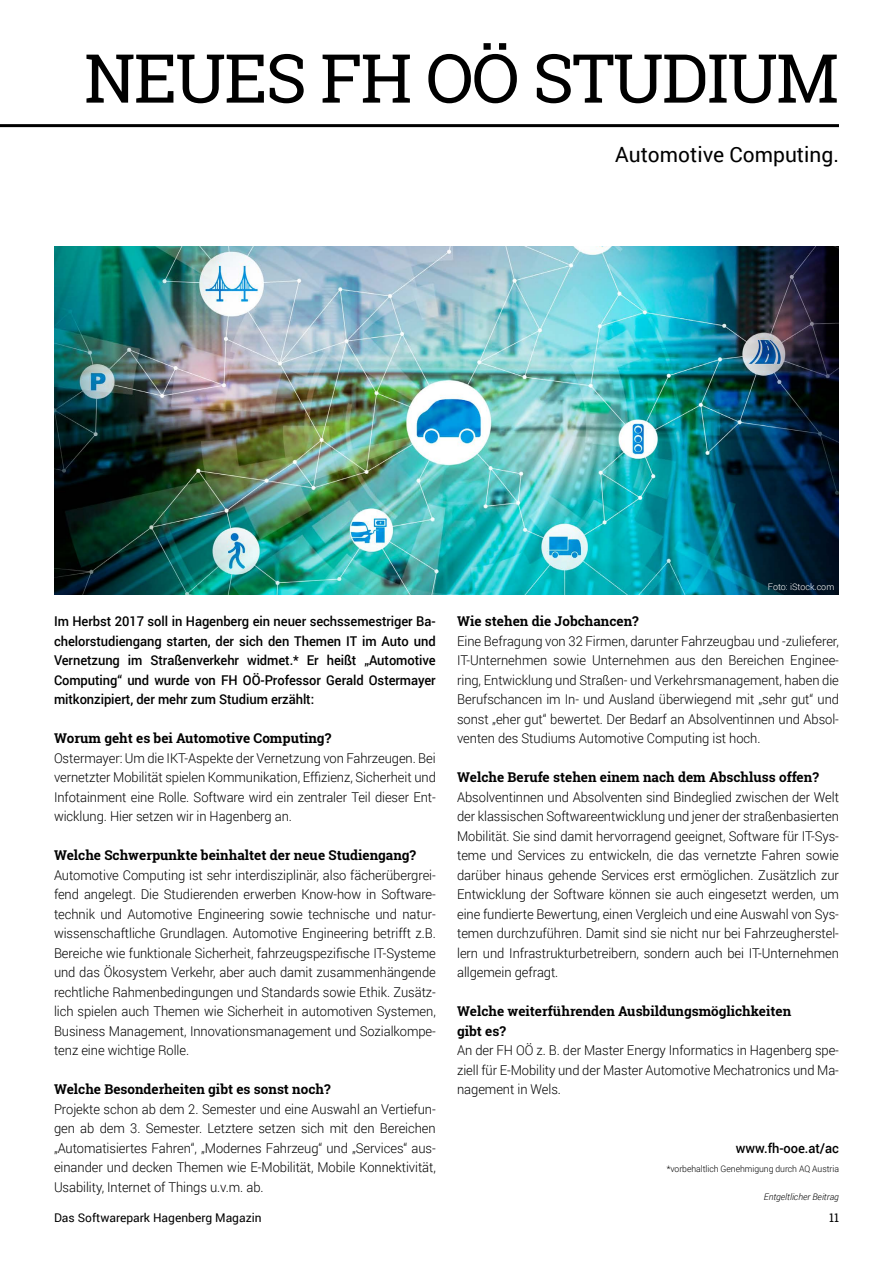
<style>
.page{position:relative;width:893px;height:1263px;background:#fff}
.page>*{position:absolute;margin:0;border:0;box-sizing:border-box;transform-origin:0 0}
.t1{font:67.5px "Roboto Slab";letter-spacing:-.025em;color:#000}
.t2{font:21px "Roboto";color:#000}
.t3{font:300 13.5px/19.5px "Roboto";letter-spacing:-.005em;color:#000;text-align:justify;scale:.96 1}
.t4{font:500 13.5px/19.5px "Roboto";letter-spacing:-.005em;color:#000;text-align:justify;scale:.96 1}
.t5{font:700 13.5px/19.5px "Roboto Slab";color:#000}
.t6{font:12px "Roboto";color:#000}
.t7{font:12px "Roboto Slab";color:#000}
.t8{font:300 9px "Roboto";letter-spacing:-.005em;color:#000;scale:.96 1}
.t9{font:italic 300 9px "Roboto";color:#000}
.t10{font:300 9px "Roboto";color:#fff}
</style>
<div class="page">
<hr style="left:0;top:124px;width:839px;height:3px;background:#000">
<img style="left:54px;top:247px;width:785px;height:347px">
<h1 class="t1" style="left:84px;top:32px;width:756px">NEUES FH OÖ STUDIUM</h1>
<h2 class="t2" style="left:615px;top:139px;width:225px">Automotive Computing.</h2>
<p class="t4" style="left:54px;top:611px;width:399px">Im Herbst 2017 soll in Hagenberg ein neuer sechssemestriger Ba&shy;chelorstudiengang starten, der sich den Themen IT im Auto und Vernetzung im Straßenverkehr widmet.* Er heißt „Automotive Computing“ und wurde von FH OÖ-Professor Gerald Ostermayer mitkonzipiert, der mehr zum Studium erzählt:</p>
<p class="t5" style="left:54px;top:728px;width:279px">Worum geht es bei Automotive Computing?</p>
<p class="t3" style="left:54px;top:748px;width:399px">Ostermayer: Um die IKT-Aspekte der Vernetzung von Fahrzeugen. Bei vernetzter Mobilität spielen Kommunikation, Effizienz, Sicherheit und Infotainment eine Rolle. Software wird ein zentraler Teil dieser Ent&shy;wicklung. Hier setzen wir in Hagenberg an.</p>
<p class="t5" style="left:54px;top:845px;width:364px">Welche Schwerpunkte beinhaltet der neue Studiengang?</p>
<p class="t3" style="left:54px;top:865px;width:399px">Automotive Computing ist sehr interdisziplinär, also fächerübergrei&shy;fend angelegt. Die Studierenden erwerben Know-how in Software&shy;technik und Automotive Engineering sowie technische und natur&shy;wissenschaftliche Grundlagen. Automotive Engineering betrifft z.B.<br>Bereiche wie funktionale Sicherheit, fahrzeugspezifische IT-Systeme und das Ökosystem Verkehr, aber auch damit zusammenhängende rechtliche Rahmenbedingungen und Standards sowie Ethik. Zusätz&shy;lich spielen auch Themen wie Sicherheit in automotiven Systemen, Business Management, Innovationsmanagement und Sozialkompe&shy;tenz eine wichtige Rolle.</p>
<p class="t5" style="left:54px;top:1079px;width:278px">Welche Besonderheiten gibt es sonst noch?</p>
<p class="t3" style="left:54px;top:1099px;width:399px">Projekte schon ab dem 2. Semester und eine Auswahl an Vertiefun&shy;gen ab dem 3. Semester. Letztere setzen sich mit den Bereichen „Automatisiertes Fahren“, „Modernes Fahrzeug“ und „Services“ aus&shy;einander und decken Themen wie E-Mobilität, Mobile Konnektivität, Usability, Internet of Things u.v.m. ab.</p>
<p class="t10" style="left:768px;top:580px;width:68px">Foto: iStock.com</p>
<p class="t5" style="left:457px;top:611px;width:183px">Wie stehen die Jobchancen?</p>
<p class="t3" style="left:457px;top:631px;width:399px">Eine Befragung von 32 Firmen, darunter Fahrzeugbau und -zulieferer, IT-Unternehmen sowie Unternehmen aus den Bereichen Enginee&shy;ring, Entwicklung und Straßen- und Verkehrsmanagement, haben die Berufschancen im In- und Ausland überwiegend mit „sehr gut“ und sonst „eher gut“ bewertet. Der Bedarf an Absolventinnen und Absol&shy;venten des Studiums Automotive Computing ist hoch.</p>
<p class="t5" style="left:457px;top:767px;width:363px">Welche Berufe stehen einem nach dem Abschluss offen?</p>
<p class="t3" style="left:457px;top:787px;width:399px">Absolventinnen und Absolventen sind Bindeglied zwischen der Welt der klassischen Softwareentwicklung und jener der straßenbasierten Mobilität. Sie sind damit hervorragend geeignet, Software für IT-Sys&shy;teme und Services zu entwickeln, die das vernetzte Fahren sowie darüber hinaus gehende Services erst ermöglichen. Zusätzlich zur Entwicklung der Software können sie auch eingesetzt werden, um eine fundierte Bewertung, einen Vergleich und eine Auswahl von Sys&shy;temen durchzuführen. Damit sind sie nicht nur bei Fahrzeugherstel&shy;lern und Infrastrukturbetreibern, sondern auch bei IT-Unternehmen allgemein gefragt.</p>
<p class="t5" style="left:457px;top:1001px;width:336px">Welche weiterführenden Ausbildungsmöglichkeiten gibt es?</p>
<p class="t3" style="left:457px;top:1040px;width:399px">An der FH OÖ z. B. der Master Energy Informatics in Hagenberg spe&shy;ziell für E-Mobility und der Master Automotive Mechatronics und Ma&shy;nagement in Wels.</p>
<p class="t4" style="left:736px;top:1138px;width:109px">www.fh-ooe.at/ac</p>
<p class="t8" style="left:667px;top:1163px;width:181px">*vorbehaltlich Genehmigung durch AQ Austria</p>
<p class="t9" style="left:764px;top:1191px;width:77px">Entgeltlicher Beitrag</p>
<p class="t6" style="left:54px;top:1209px;width:209px">Das Softwarepark Hagenberg Magazin</p>
<p class="t7" style="left:829px;top:1209px;width:11px">11</p>
</div>
